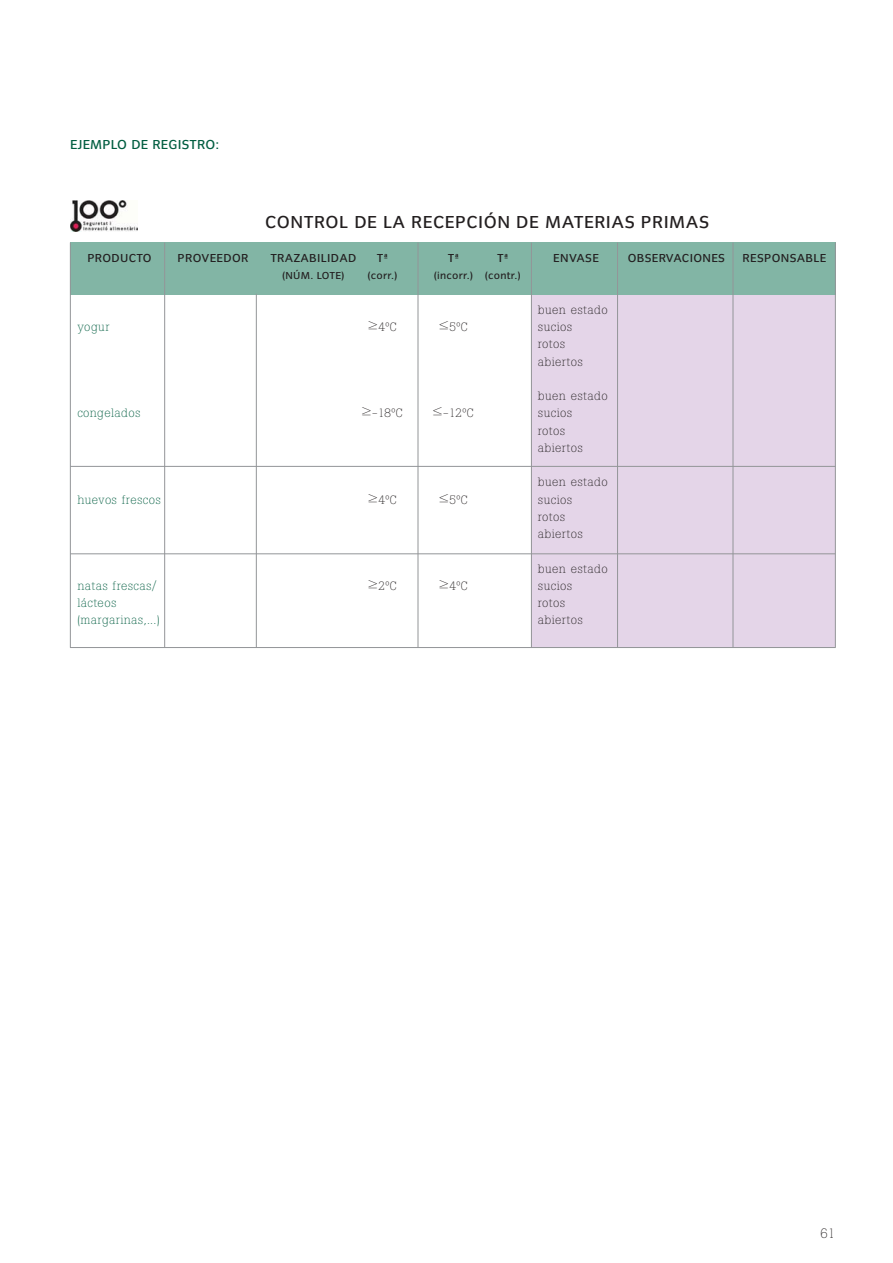
<style>
.page{position:relative;width:893px;height:1263px;background:#fff}
.page>*{position:absolute;margin:0;border:0;box-sizing:border-box;transform-origin:0 0}
.t1{font:18px "Congress Sans";letter-spacing:.025em;color:#231f20;scale:1.05 1}
.t2{font:13.5px "Congress Sans";letter-spacing:.015em;color:#005d40;scale:1.05 1}
.t3{font:300 13.5px "Boton";color:#231f20}
.t4{font:300 12px/17.2px "Boton";letter-spacing:.03em;color:#231f20;scale:1.05 1}
.t5{font:12px "Congress Sans";letter-spacing:.025em;color:#231f20;scale:1.05 1}
.t6{font:300 12px "Boton";letter-spacing:.03em;color:#005d40;scale:1.05 1}
.t7{font:10.5px "Congress Sans";letter-spacing:.025em;color:#231f20;scale:1.05 1}
.s1{font-family:"American Typewriter";font-size:18px}
</style>
<div class="page">
<div style="left:531px;top:291px;width:304px;height:356px;background:#e4d5e8"></div>
<div style="left:70px;top:243px;width:765px;height:52px;background:#82b5a5"></div>
<img style="left:70px;top:200px;width:68px;height:31px">
<hr style="left:531px;top:243px;width:1px;height:405px;background:#939598">
<hr style="left:418px;top:243px;width:1px;height:405px;background:#939598">
<hr style="left:256px;top:294px;width:1px;height:354px;background:#939598">
<hr style="left:164px;top:243px;width:1px;height:405px;background:#939598">
<hr style="left:70px;top:243px;width:1px;height:405px;background:#939598">
<hr style="left:617px;top:243px;width:1px;height:404px;background:#939598">
<hr style="left:733px;top:243px;width:1px;height:405px;background:#939598">
<hr style="left:835px;top:243px;width:1px;height:405px;background:#939598">
<hr style="left:70px;top:466px;width:765px;height:1px;background:#939598">
<hr style="left:70px;top:553px;width:765px;height:1px;background:#939598">
<hr style="left:70px;top:647px;width:766px;height:1px;background:#939598">
<p class="t2" style="left:70px;top:140px;width:144px">EJEMPLO DE REGISTRO:</p>
<h1 class="t1" style="left:265px;top:215px;width:424px">CONTROL DE LA RECEPCIÓN DE MATERIAS PRIMAS</h1>
<p class="t5" style="left:87px;top:253px;width:62px">PRODUCTO</p>
<p class="t5" style="left:178px;top:253px;width:69px">PROVEEDOR</p>
<p class="t5" style="left:270px;top:253px;width:83px">TRAZABILIDAD</p>
<p class="t5" style="left:377px;top:253px;width:12px">Tª</p>
<p class="t5" style="left:448px;top:253px;width:12px">Tª</p>
<p class="t5" style="left:497px;top:253px;width:12px">Tª</p>
<p class="t5" style="left:553px;top:253px;width:45px">ENVASE</p>
<p class="t5" style="left:628px;top:253px;width:94px">OBSERVACIONES</p>
<p class="t5" style="left:743px;top:253px;width:81px">RESPONSABLE</p>
<p class="t7" style="left:282px;top:272px;width:61px">(NÚM. LOTE)</p>
<p class="t7" style="left:368px;top:272px;width:30px">(corr.)</p>
<p class="t7" style="left:434px;top:272px;width:84px">(incorr.) (contr.)</p>
<p class="t4" style="left:538px;top:302px;width:68px">buen estado</p>
<p class="t6" style="left:77px;top:323px;width:32px">yogur</p>
<p class="t4" style="left:368px;top:319px;width:29px"><span class="s1">≥</span>4ºC</p>
<p class="t4" style="left:439px;top:319px;width:29px"><span class="s1">≤</span>5ºC</p>
<p class="t4" style="left:538px;top:319px;width:44px">sucios rotos abiertos</p>
<p class="t4" style="left:538px;top:388px;width:68px">buen estado</p>
<p class="t6" style="left:77px;top:409px;width:62px">congelados</p>
<p class="t4" style="left:362px;top:406px;width:40px"><span class="s1">≥</span>-18ºC</p>
<p class="t4" style="left:433px;top:406px;width:41px"><span class="s1">≤</span>-12ºC</p>
<p class="t4" style="left:538px;top:406px;width:44px">sucios rotos abiertos</p>
<p class="t4" style="left:538px;top:475px;width:68px">buen estado</p>
<p class="t6" style="left:77px;top:495px;width:81px">huevos frescos</p>
<p class="t4" style="left:368px;top:492px;width:29px"><span class="s1">≥</span>4ºC</p>
<p class="t4" style="left:439px;top:492px;width:29px"><span class="s1">≤</span>5ºC</p>
<p class="t4" style="left:538px;top:492px;width:44px">sucios rotos abiertos</p>
<p class="t4" style="left:538px;top:561px;width:68px">buen estado</p>
<p class="t6" style="left:77px;top:581px;width:77px">natas frescas/</p>
<p class="t4" style="left:368px;top:578px;width:29px"><span class="s1">≥</span>2ºC</p>
<p class="t4" style="left:439px;top:578px;width:29px"><span class="s1">≥</span>4ºC</p>
<p class="t4" style="left:538px;top:578px;width:34px">sucios</p>
<p class="t6" style="left:77px;top:599px;width:39px">lácteos</p>
<p class="t4" style="left:538px;top:595px;width:28px">rotos</p>
<p class="t6" style="left:77px;top:616px;width:80px">(margarinas,...)</p>
<p class="t4" style="left:538px;top:613px;width:44px">abiertos</p>
<p class="t3" style="left:820px;top:1228px;width:17px">61</p>
</div>
